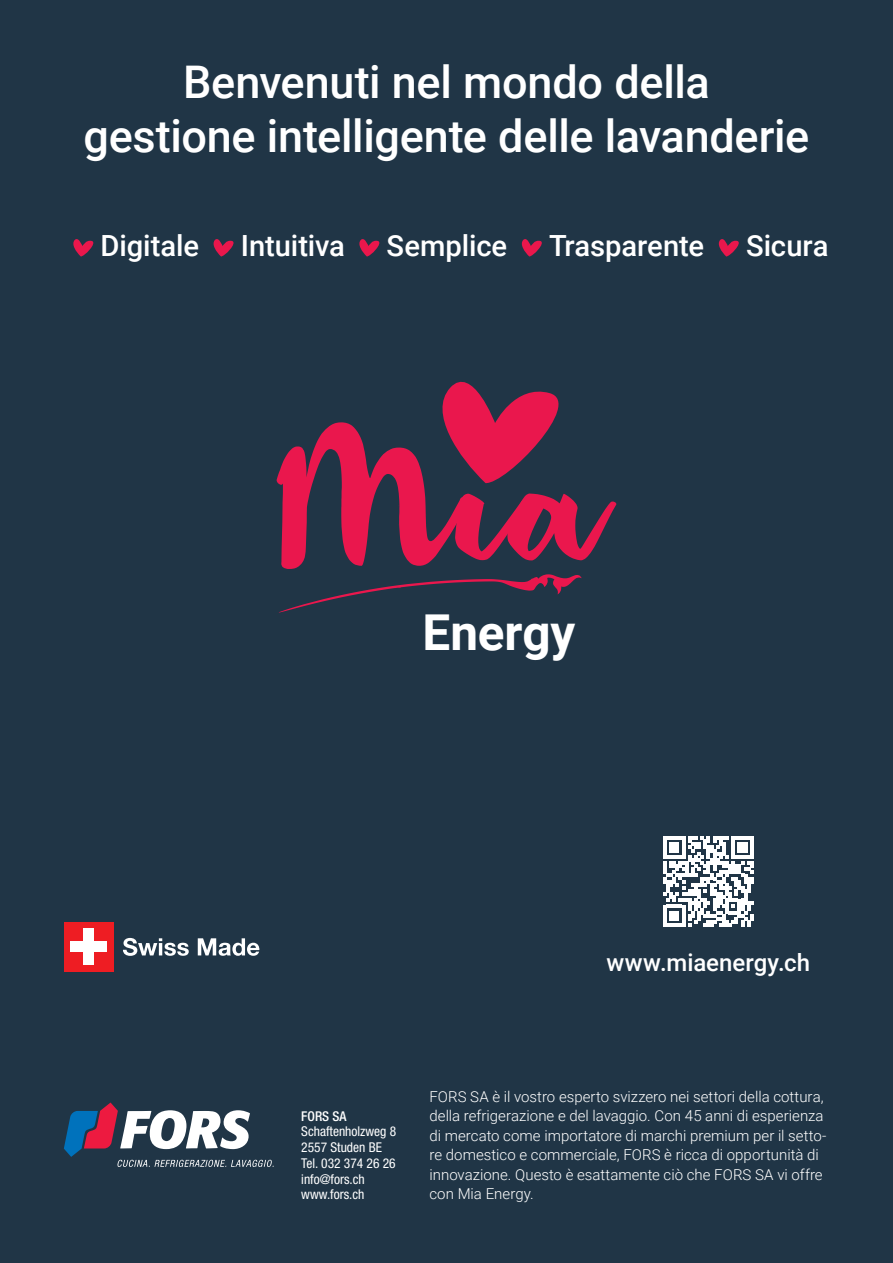
<style>
.page{position:relative;width:893px;height:1263px;background:#203546}
.page>*{position:absolute;margin:0;border:0;box-sizing:border-box;transform-origin:0 0}
.t1{font:700 49.5px "Roboto";color:#fff}
.t2{font:500 45px/54px "Roboto";letter-spacing:-.005em;color:#fff;text-align:center}
.t3{font:500 29.25px "Roboto";color:#fff}
.t4{font:500 24px "Roboto";letter-spacing:.005em;color:#fff}
.t5{font:300 15px/19.5px "Roboto";color:#fff}
.t6{font:condensed 13.5px/15.8px "Helvetica Neue LT Std";color:#fff}
.t7{font:500 condensed 13.5px "Helvetica Neue LT Std";color:#fff}
</style>
<div class="page">
<svg style="left:663px;top:836px;width:90px;height:91px"></svg>
<svg style="left:64px;top:1102px;width:210px;height:65px"></svg>
<svg style="left:73px;top:239px;width:21px;height:18px"></svg>
<svg style="left:213px;top:239px;width:21px;height:18px"></svg>
<svg style="left:359px;top:239px;width:21px;height:18px"></svg>
<svg style="left:521px;top:239px;width:21px;height:18px"></svg>
<svg style="left:718px;top:239px;width:21px;height:18px"></svg>
<svg style="left:277px;top:382px;width:339px;height:230px"></svg>
<div style="left:64px;top:922px;width:49px;height:49px;background:#ee1d23"></div>
<div style="left:83px;top:928px;width:11px;height:37px;background:#fff"></div>
<div style="left:70px;top:941px;width:37px;height:11px;background:#fff"></div>
<svg style="left:123px;top:938px;width:137px;height:18px"></svg>
<h2 class="t2" style="left:84px;top:53px;width:727px">Benvenuti nel mondo della<br>gestione intelligente delle lavanderie</h2>
<h3 class="t3" style="left:101px;top:226px;width:100px">Digitale</h3>
<h3 class="t3" style="left:241px;top:226px;width:106px">Intuitiva</h3>
<h3 class="t3" style="left:387px;top:226px;width:122px">Semplice</h3>
<h3 class="t3" style="left:549px;top:226px;width:157px">Trasparente</h3>
<h3 class="t3" style="left:746px;top:226px;width:84px">Sicura</h3>
<h1 class="t1" style="left:422px;top:597px;width:155px">Energy</h1>
<h3 class="t4" style="left:607px;top:946px;width:205px">www.miaenergy.ch</h3>
<p class="t7" style="left:301px;top:1108px;width:47px">FORS SA</p>
<p class="t6" style="left:301px;top:1123px;width:96px">Schaftenholzweg 8<br>2557 Studen BE<br>Tel. 032 374 26 26 info@fors.ch www.fors.ch</p>
<p class="t5" style="left:429px;top:1086px;width:399px">FORS SA è il vostro esperto svizzero nei settori della cottura, della refrigerazione e del lavaggio. Con 45 anni di esperienza di mercato come importatore di marchi premium per il setto&shy;re domestico e commerciale, FORS è ricca di opportunità di innovazione. Questo è esattamente ciò che FORS SA vi offre con Mia Energy.</p>
</div>
